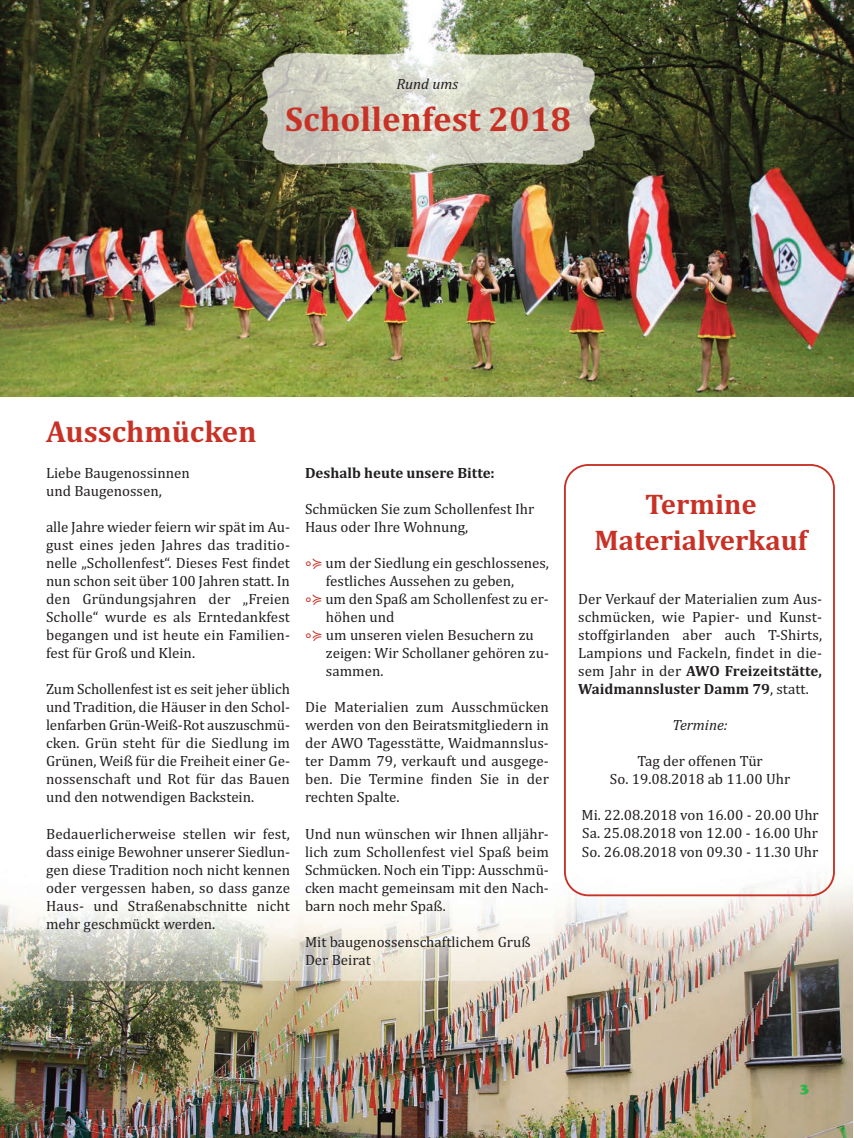
<style>
.page{position:relative;width:854px;height:1138px;background:#fff}
.page>*{position:absolute;margin:0;border:0;box-sizing:border-box;transform-origin:0 0}
.t1{font:700 35px "Cambria";color:#c83226}
.t2{font:700 30.62px "Cambria";color:#c83226}
.t3{font:700 28.75px/36px "Cambria";color:#c83226;text-align:center}
.t4{font:15px/18px "Cambria";color:#231f20;text-align:justify}
.t5{font:700 15px "Cambria";color:#231f20}
.t6{font:italic 15px "Cambria";color:#231f20}
.t7{font:900 15px "Cooper";color:#31b44a}
.s1{color:#c83226}
.s2{color:#fff}
.s3{font-weight:700}
</style>
<div class="page">
<img style="left:0;top:885px;width:853px;height:252px">
<img style="left:0;top:0;width:854px;height:397px">
<img style="left:39px;top:958px;width:516px;height:22px">
<svg style="left:564px;top:464px;width:271px;height:432px"></svg>
<img style="left:261px;top:47px;width:337px;height:123px">
<p class="t6" style="left:396px;top:75px;width:63px">Rund ums</p>
<h1 class="t1" style="left:285px;top:99px;width:288px">Schollenfest 2018</h1>
<h2 class="t2" style="left:46px;top:414px;width:212px">Ausschmücken</h2>
<p class="t4" style="left:46px;top:464px;width:145px">Liebe Baugenossinnen und Baugenossen,</p>
<p class="t4" style="left:46px;top:518px;width:245px">alle Jahre wieder feiern wir spät im Au&shy;gust eines jeden Jahres das traditio&shy;nelle „Schollenfest“. Dieses Fest findet nun schon seit über 100 Jahren statt. In den Gründungsjahren der „Freien Scholle“ wurde es als Erntedankfest begangen und ist heute ein Familien&shy;fest für Groß und Klein.</p>
<p class="t4" style="left:46px;top:680px;width:245px">Zum Schollenfest ist es seit jeher üblich und Tradition, die Häuser in den Schol&shy;lenfarben Grün-Weiß-Rot auszuschmü&shy;cken. Grün steht für die Siedlung im Grünen, Weiß für die Freiheit einer Ge&shy;nossenschaft und Rot für das Bauen und den notwendigen Backstein.</p>
<p class="t4" style="left:46px;top:824px;width:245px">Bedauerlicherweise stellen wir fest, dass einige Bewohner unserer Siedlun&shy;gen diese Tradition noch nicht kennen oder vergessen haben, so dass ganze Haus- und Straßenabschnitte nicht mehr geschmückt werden.</p>
<p class="t5" style="left:305px;top:464px;width:191px">Deshalb heute unsere Bitte:</p>
<p class="t4" style="left:305px;top:500px;width:231px">Schmücken Sie zum Schollenfest Ihr<br>Haus oder Ihre Wohnung,</p>
<p class="t4" style="left:305px;top:554px;width:245px;text-align:left"><span class="s1">∘≽</span> um der Siedlung ein geschlossenes, <span class="s2">∘≽</span> festliches Aussehen zu geben,<br><span class="s1">∘≽</span> um den Spaß am Schollenfest zu er-<span class="s2">∘≽</span> höhen und<br><span class="s1">∘≽</span> um unseren vielen Besuchern zu <span class="s2">∘≽</span> zeigen: Wir Schollaner gehören zu-<span class="s2">∘≽</span> sammen.</p>
<p class="t4" style="left:305px;top:698px;width:245px">Die Materialien zum Ausschmücken werden von den Beiratsmitgliedern in der AWO Tagesstätte, Waidmannslus&shy;ter Damm 79, verkauft und ausgege&shy;ben. Die Termine finden Sie in der rechten Spalte.</p>
<p class="t4" style="left:305px;top:824px;width:245px">Und nun wünschen wir Ihnen alljähr&shy;lich zum Schollenfest viel Spaß beim Schmücken. Noch ein Tipp: Ausschmü&shy;cken macht gemeinsam mit den Nach&shy;barn noch mehr Spaß.</p>
<p class="t4" style="left:305px;top:932px;width:227px">Mit baugenossenschaftlichem Gruß<br>Der Beirat</p>
<h3 class="t3" style="left:595px;top:486px;width:214px">Termine<br>Materialverkauf</h3>
<p class="t4" style="left:578px;top:590px;width:245px">Der Verkauf der Materialien zum Aus&shy;schmücken, wie Papier- und Kunst&shy;stoffgirlanden aber auch T-Shirts, Lampions und Fackeln, findet in die&shy;sem Jahr in der <span class="s3">AWO Freizeitstätte, Waidmannsluster Damm 79</span>, statt.</p>
<p class="t6" style="left:672px;top:716px;width:57px">Termine:</p>
<p class="t4" style="left:610px;top:752px;width:182px;text-align:center">Tag der offenen Tür<br>So. 19.08.2018 ab 11.00 Uhr</p>
<p class="t4" style="left:581px;top:806px;width:239px">Mi. 22.08.2018 von 16.00 - 20.00 Uhr Sa. 25.08.2018 von 12.00 - 16.00 Uhr So. 26.08.2018 von 09.30 - 11.30 Uhr</p>
<p class="t7" style="left:800px;top:1079px;width:11px">3</p>
</div>
